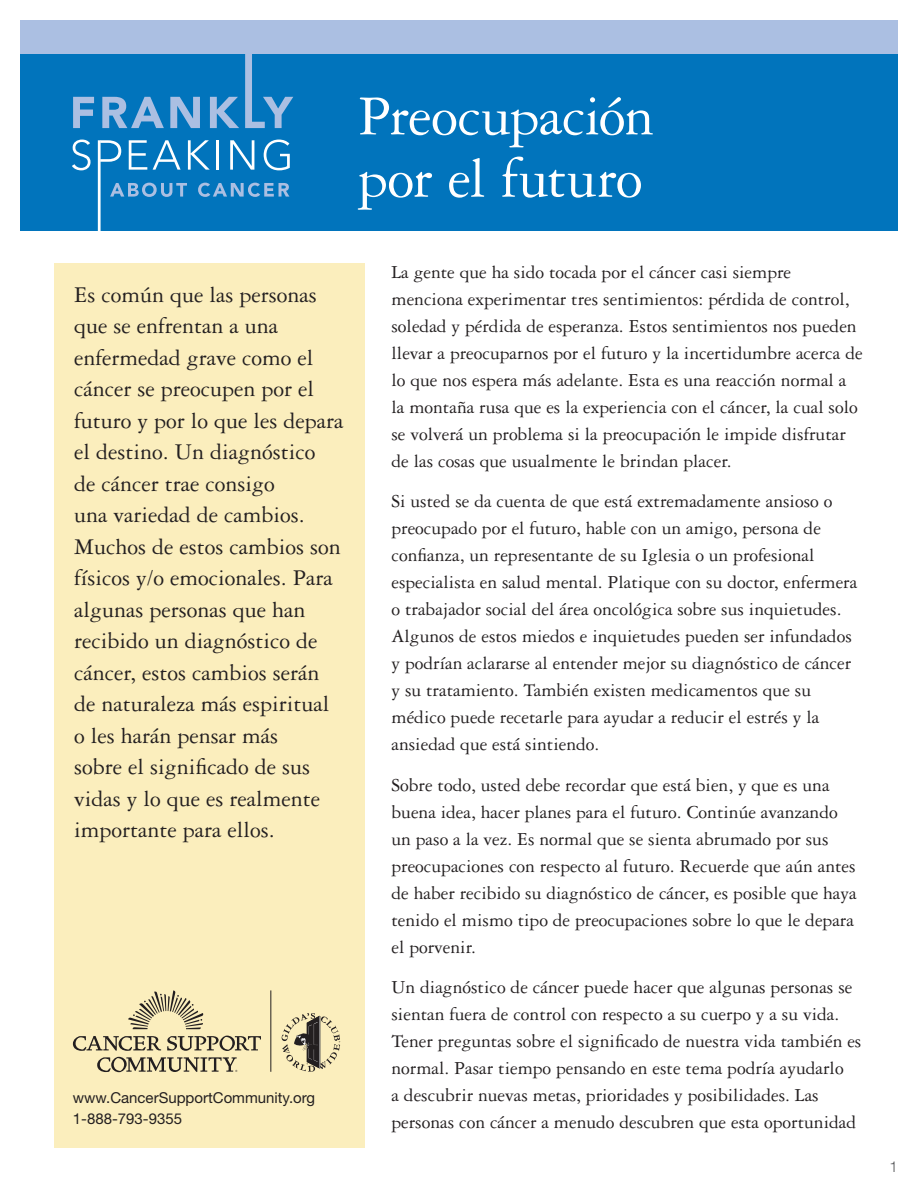
<style>
.page{position:relative;width:918px;height:1188px;background:#fff}
.page>*{position:absolute;margin:0;border:0;box-sizing:border-box;transform-origin:0 0}
.header_1{font:60px/62.2px "Garamond Three";letter-spacing:-.015em;color:#fff}
.intro{font:24px/31.5px "Garamond Three";color:#231f20}
.body_copy{font:19.5px/27px "Garamond Three";color:#231f20}
.t1{font:15px/21px "Helvetica Neue LT Std";color:#231f20}
.t2{font:300 15px "Helvetica Neue LT Std";color:#57585a}
</style>
<div class="page">
<div style="left:20px;top:53px;width:878px;height:178px;background:#0174bc"></div>
<div style="left:20px;top:20px;width:878px;height:34px;background:#abbfe2"></div>
<svg style="left:73px;top:97px;width:21px;height:31px"></svg>
<svg style="left:102px;top:97px;width:62px;height:31px"></svg>
<svg style="left:170px;top:97px;width:30px;height:31px"></svg>
<svg style="left:210px;top:97px;width:29px;height:31px"></svg>
<svg style="left:245px;top:54px;width:48px;height:74px"></svg>
<svg style="left:72px;top:140px;width:19px;height:30px"></svg>
<hr style="left:98px;top:140px;width:3px;height:94px;background:#fff">
<svg style="left:129px;top:140px;width:18px;height:30px"></svg>
<svg style="left:153px;top:140px;width:28px;height:30px"></svg>
<svg style="left:188px;top:140px;width:22px;height:30px"></svg>
<hr style="left:216px;top:140px;width:3px;height:30px;background:#fff">
<svg style="left:230px;top:140px;width:24px;height:30px"></svg>
<svg style="left:264px;top:140px;width:26px;height:30px"></svg>
<svg style="left:110px;top:183px;width:77px;height:14px"></svg>
<svg style="left:198px;top:183px;width:91px;height:14px"></svg>
<svg style="left:100px;top:140px;width:21px;height:22px"></svg>
<div style="left:54px;top:263px;width:310px;height:885px;background:#fbeebd"></div>
<svg style="left:282px;top:1013px;width:58px;height:59px"></svg>
<svg style="left:73px;top:1036px;width:188px;height:15px"></svg>
<svg style="left:128px;top:990px;width:76px;height:39px"></svg>
<svg style="left:97px;top:1057px;width:140px;height:15px"></svg>
<hr style="left:270px;top:990px;width:1px;height:82px;background:#231f20">
<p class="header_1" style="left:358px;top:85px;width:298px">Preocupación por el futuro</p>
<p class="intro" style="left:74px;top:279px;width:271px">Es común que las personas que se enfrentan a una enfermedad grave como el cáncer se preocupen por el futuro y por lo que les depara el destino. Un diagnóstico<br>de cáncer trae consigo<br>una variedad de cambios.<br>Muchos de estos cambios son físicos y/o emocionales. Para algunas personas que han recibido un diagnóstico de cáncer, estos cambios serán de naturaleza más espiritual o les harán pensar más<br>sobre el significado de sus vidas y lo que es realmente importante para ellos.</p>
<p class="t1" style="left:73px;top:1087px;width:244px">www.CancerSupportCommunity.org<br>1-888-793-9355</p>
<p class="body_copy" style="left:392px;top:259px;width:473px">La gente que ha sido tocada por el cáncer casi siempre menciona experimentar tres sentimientos: pérdida de control, soledad y pérdida de esperanza. Estos sentimientos nos pueden llevar a preocuparnos por el futuro y la incertidumbre acerca de lo que nos espera más adelante. Esta es una reacción normal a la montaña rusa que es la experiencia con el cáncer, la cual solo se volverá un problema si la preocupación le impide disfrutar de las cosas que usualmente le brindan placer.</p>
<p class="body_copy" style="left:392px;top:488px;width:467px">Si usted se da cuenta de que está extremadamente ansioso o preocupado por el futuro, hable con un amigo, persona de confianza, un representante de su Iglesia o un profesional especialista en salud mental. Platique con su doctor, enfermera o trabajador social del área oncológica sobre sus inquietudes.<br>Algunos de estos miedos e inquietudes pueden ser infundados y podrían aclararse al entender mejor su diagnóstico de cáncer y su tratamiento. También existen medicamentos que su médico puede recetarle para ayudar a reducir el estrés y la ansiedad que está sintiendo.</p>
<p class="body_copy" style="left:392px;top:772px;width:467px">Sobre todo, usted debe recordar que está bien, y que es una buena idea, hacer planes para el futuro. Continúe avanzando un paso a la vez. Es normal que se sienta abrumado por sus preocupaciones con respecto al futuro. Recuerde que aún antes de haber recibido su diagnóstico de cáncer, es posible que haya tenido el mismo tipo de preocupaciones sobre lo que le depara el porvenir.</p>
<p class="body_copy" style="left:392px;top:974px;width:471px">Un diagnóstico de cáncer puede hacer que algunas personas se sientan fuera de control con respecto a su cuerpo y a su vida.<br>Tener preguntas sobre el significado de nuestra vida también es normal. Pasar tiempo pensando en este tema podría ayudarlo<br>a descubrir nuevas metas, prioridades y posibilidades. Las personas con cáncer a menudo descubren que esta oportunidad</p>
<p class="t2" style="left:889px;top:1157px;width:10px">1</p>
</div>
